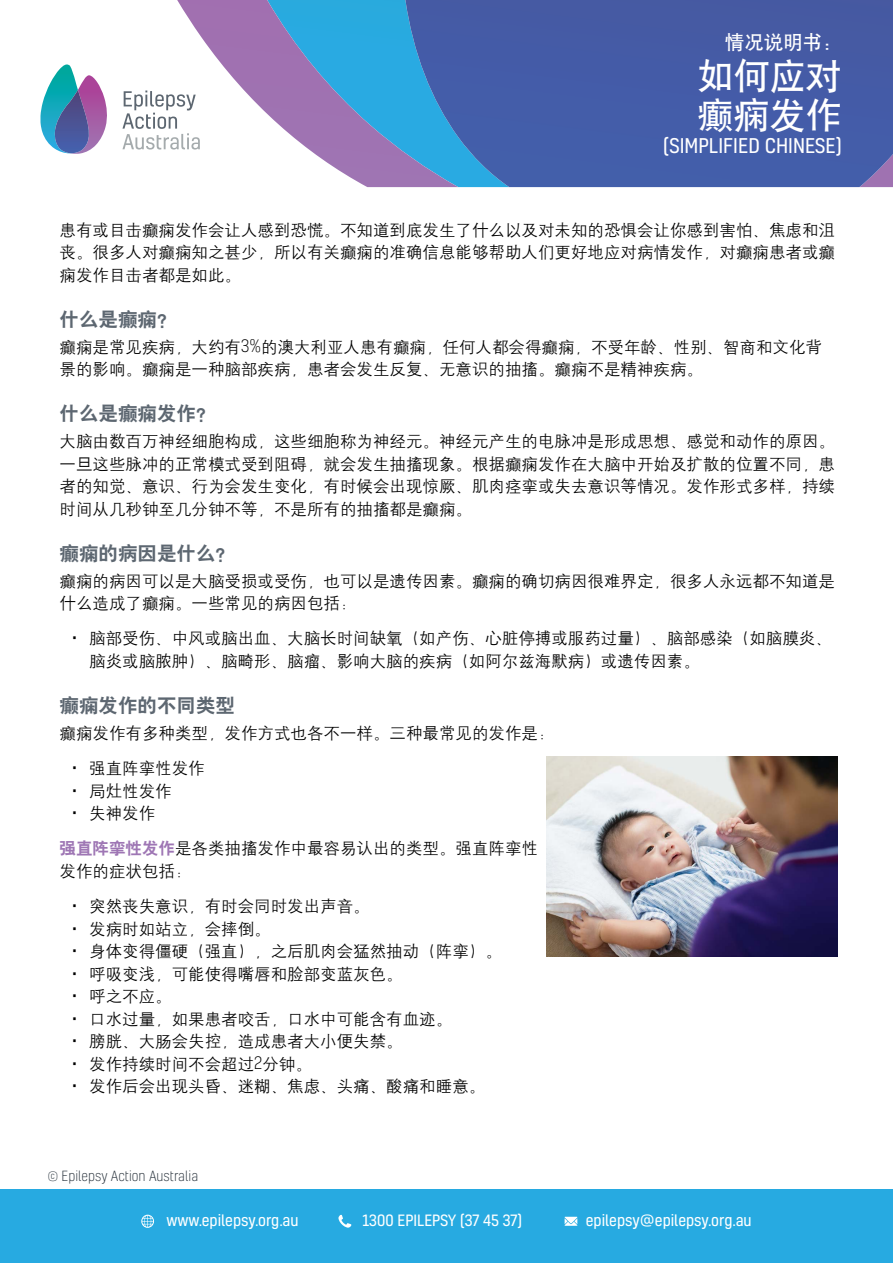
<style>
.page{position:relative;width:893px;height:1263px;background:#fff}
.page>*{position:absolute;margin:0;border:0;box-sizing:border-box;transform-origin:0 0}
.t1{font:36px/39px "H Yb 1 gj";color:#fff}
.Suh_head{font:19.5px "H Yb 2 gj";color:#5d6771}
.t2{font:19.5px "Kelson";color:#fff}
.t3{font:19.5px "H Yb 1 gj";color:#fff}
.Body_Copy{font:16.5px/22.5px "H Yg 2 gj";color:#000}
.t4{font:15px "Kelson";color:#fff}
.t5{font:300 13.5px "Kelson";color:#29333d}
.s1{font-family:"Kelson";font-weight:300}
.s2{font-family:"Kelson"}
.s3{font-family:"H Yb 2 gj";color:#9e76b4}
</style>
<div class="page">
<div style="left:0;top:1190px;width:893px;height:73px;background:#27aae1"></div>
<svg style="left:141px;top:1215px;width:13px;height:13px"></svg>
<svg style="left:565px;top:1217px;width:12px;height:9px"></svg>
<svg style="left:338px;top:1215px;width:13px;height:12px"></svg>
<div style="left:617px;top:0;width:276px;height:187px;background:#445ba7"></div>
<img style="left:191px;top:0;width:426px;height:187px">
<svg style="left:40px;top:64px;width:67px;height:90px"></svg>
<img style="left:54px;top:90px;width:36px;height:63px">
<svg style="left:122px;top:91px;width:78px;height:59px"></svg>
<img style="left:547px;top:756px;width:291px;height:201px">
<p class="t3" style="left:725px;top:32px;width:118px">情况说明书：</p>
<p class="t1" style="left:698px;top:56px;width:145px">如何应对癫痫发作</p>
<p class="t2" style="left:663px;top:132px;width:180px">(SIMPLIFIED CHINESE)</p>
<p class="Body_Copy" style="left:60px;top:218px;width:777px;text-align:justify">患有或目击癫痫发作会让人感到恐慌。不知道到底发生了什么以及对未知的恐惧会让你感到害怕、焦虑和沮丧。很多人对癫痫知之甚少，所以有关癫痫的准确信息能够帮助人们更好地应对病情发作，对癫痫患者或癫痫发作目击者都是如此。</p>
<p class="Suh_head" style="left:60px;top:309px;width:118px">什么是癫痫？</p>
<p class="Body_Copy" style="left:60px;top:335px;width:764px">癫痫是常见疾病，大约有<span class="s1">3%</span>的澳大利亚人患有癫痫，任何人都会得癫痫，不受年龄、性别、智商和文化背景的影响。癫痫是一种脑部疾病，患者会发生反复、无意识的抽搐。癫痫不是精神疾病。</p>
<p class="Suh_head" style="left:60px;top:404px;width:157px">什么是癫痫发作？</p>
<p class="Body_Copy" style="left:60px;top:430px;width:777px;text-align:justify">大脑由数百万神经细胞构成，这些细胞称为神经元。神经元产生的电脉冲是形成思想、感觉和动作的原因。一旦这些脉冲的正常模式受到阻碍，就会发生抽搐现象。根据癫痫发作在大脑中开始及扩散的位置不同，患者的知觉、意识、行为会发生变化，有时候会出现惊厥、肌肉痉挛或失去意识等情况。发作形式多样，持续时间从几秒钟至几分钟不等，不是所有的抽搐都是癫痫。</p>
<p class="Suh_head" style="left:60px;top:543px;width:177px">癫痫的病因是什么？</p>
<p class="Body_Copy" style="left:60px;top:569px;width:777px">癫痫的病因可以是大脑受损或受伤，也可以是遗传因素。癫痫的确切病因很难界定，很多人永远都不知道是什么造成了癫痫。一些常见的病因包括：</p>
<p class="Body_Copy" style="left:89px;top:627px;width:744px;text-indent:-17px"><span class="s2">•</span> 脑部受伤、中风或脑出血、大脑长时间缺氧（如产伤、心脏停搏或服药过量）、脑部感染（如脑膜炎、脑炎或脑脓肿）、脑畸形、脑瘤、影响大脑的疾病（如阿尔兹海默病）或遗传因素。</p>
<p class="Suh_head" style="left:60px;top:696px;width:177px">癫痫发作的不同类型</p>
<p class="Body_Copy" style="left:60px;top:722px;width:496px">癫痫发作有多种类型，发作方式也各不一样。三种最常见的发作是：</p>
<p class="Body_Copy" style="left:72px;top:757px;width:134px"><span class="s2">•</span> 强直阵挛性发作</p>
<p class="Body_Copy" style="left:72px;top:779px;width:101px"><span class="s2">•</span> 局灶性发作</p>
<p class="Body_Copy" style="left:72px;top:802px;width:85px"><span class="s2">•</span> 失神发作</p>
<p class="Body_Copy" style="left:60px;top:837px;width:480px"><span class="s3">强直阵挛性发作</span>是各类抽搐发作中最容易认出的类型。强直阵挛性发作的症状包括：</p>
<p class="Body_Copy" style="left:72px;top:895px;width:299px"><span class="s2">•</span> 突然丧失意识，有时会同时发出声音。</p>
<p class="Body_Copy" style="left:72px;top:917px;width:200px"><span class="s2">•</span> 发病时如站立，会摔倒。</p>
<p class="Body_Copy" style="left:72px;top:940px;width:431px"><span class="s2">•</span> 身体变得僵硬（强直），之后肌肉会猛然抽动（阵挛）。</p>
<p class="Body_Copy" style="left:72px;top:962px;width:332px"><span class="s2">•</span> 呼吸变浅，可能使得嘴唇和脸部变蓝灰色。</p>
<p class="Body_Copy" style="left:72px;top:985px;width:101px"><span class="s2">•</span> 呼之不应。</p>
<p class="Body_Copy" style="left:72px;top:1007px;width:382px"><span class="s2">•</span> 口水过量，如果患者咬舌，口水中可能含有血迹。</p>
<p class="Body_Copy" style="left:72px;top:1030px;width:332px"><span class="s2">•</span> 膀胱、大肠会失控，造成患者大小便失禁。</p>
<p class="Body_Copy" style="left:72px;top:1052px;width:241px"><span class="s2">•</span> 发作持续时间不会超过<span class="s1">2</span>分钟。</p>
<p class="Body_Copy" style="left:72px;top:1075px;width:415px"><span class="s2">•</span> 发作后会出现头昏、迷糊、焦虑、头痛、酸痛和睡意。</p>
<p class="t5" style="left:48px;top:1167px;width:152px">© Epilepsy Action Australia</p>
<p class="t4" style="left:167px;top:1211px;width:134px">www.epilepsy.org.au</p>
<p class="t4" style="left:362px;top:1211px;width:161px">1300 EPILEPSY (37 45 37)</p>
<p class="t4" style="left:586px;top:1211px;width:167px">epilepsy@epilepsy.org.au</p>
</div>
